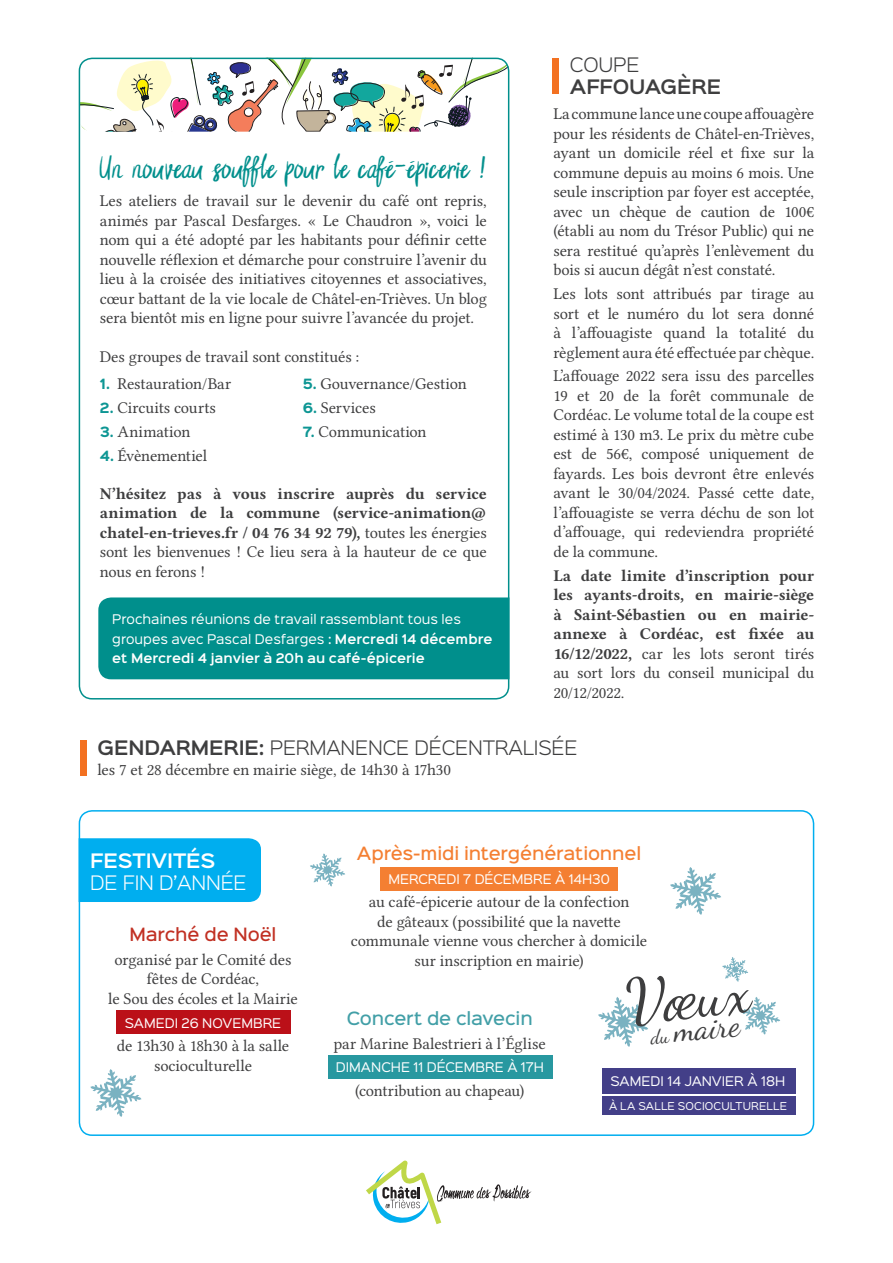
<style>
.page{position:relative;width:893px;height:1263px;background:#fff}
.page>*{position:absolute;margin:0;border:0;box-sizing:border-box;transform-origin:0 0}
.t1{font:62.1px "Dancing Script";color:#3e3e3f}
.t2{font:43.5px "Canvas";letter-spacing:.02em;color:#008f8c}
.t3{font:33px "Dancing Script";color:#3e3e3f}
.t4{font:300 18px "Sinkin Sans 300";letter-spacing:-.01em;color:#3e3e3f}
.t5{font:300 18px/21.6px "Sinkin Sans 300";letter-spacing:-.01em;color:#fff}
.t6{font:600 18px/21.6px "Sinkin Sans 600";letter-spacing:-.01em;color:#3e3e3f}
.t7{font:16.5px/19.5px "Libertinus Serif";letter-spacing:-.01em;color:#3e3e3f;text-align:justify}
.t8{font:700 16.5px/19.5px "Libertinus Serif";letter-spacing:-.015em;color:#3e3e3f;text-align:justify}
.t9{font:500 16.5px "Sinkin Sans 500";letter-spacing:-.01em;color:#f47f32}
.t10{font:500 16.5px "Sinkin Sans 500";letter-spacing:-.01em;color:#429fa7}
.t11{font:500 16.5px "Sinkin Sans 500";letter-spacing:-.01em;color:#c13023}
.t12{font:16.5px "Libertinus Serif";letter-spacing:.01em;color:#3e3e3f}
.t13{font:12px/19.5px "Sinkin Sans 400";letter-spacing:.005em;color:#fff}
.t14{font:9.75px "Sinkin Sans 400";letter-spacing:.02em;color:#fff}
.s1{font-family:"Sinkin Sans 700";font-weight:700;font-size:12.75px;color:#0e9694}
.s2{font-weight:400}
.s3{font-family:"Sinkin Sans 600";font-weight:600}
.s4{font-family:"Sinkin Sans 300";font-weight:300}
.s5{font-size:20.25px}
</style>
<div class="page">
<div style="left:79px;top:810px;width:735px;height:326px;border:2px solid #00aeef;border-radius:13px"></div>
<div style="left:116px;top:1010px;width:174px;height:24px;background:#bb1018"></div>
<div style="left:380px;top:867px;width:237px;height:24px;background:#f47f32"></div>
<div style="left:328px;top:1055px;width:225px;height:24px;background:#2898a0"></div>
<svg style="left:80px;top:58px;width:429px;height:74px"></svg>
<div style="left:79px;top:58px;width:430px;height:641px;border:2px solid #008f8c;border-radius:13px"></div>
<div style="left:98px;top:597px;width:411px;height:82px;background:#008f8c"></div>
<svg style="left:366px;top:1160px;width:165px;height:64px"></svg>
<div style="left:553px;top:58px;width:6px;height:36px;background:#f37121"></div>
<div style="left:80px;top:740px;width:7px;height:36px;background:#f37121"></div>
<div style="left:79px;top:838px;width:182px;height:64px;background:#00aeef"></div>
<div style="left:602px;top:1068px;width:194px;height:25px;background:#433f88"></div>
<div style="left:602px;top:1097px;width:194px;height:18px;background:#433f88"></div>
<svg style="left:598px;top:997px;width:50px;height:50px"></svg>
<svg style="left:722px;top:957px;width:26px;height:25px"></svg>
<svg style="left:741px;top:997px;width:39px;height:38px"></svg>
<svg style="left:90px;top:1069px;width:52px;height:48px"></svg>
<svg style="left:670px;top:867px;width:51px;height:48px"></svg>
<svg style="left:310px;top:853px;width:35px;height:33px"></svg>
<p class="t2" style="left:100px;top:148px;width:388px">Un nouveau souffle pour le café-épicerie !</p>
<p class="t7" style="left:100px;top:189px;width:389px">Les ateliers de travail sur le devenir du café ont repris, animés par Pascal Desfarges. « Le Chaudron », voici le nom qui a été adopté par les habitants pour définir cette nouvelle réflexion et démarche pour construire l’avenir du lieu à la croisée des initiatives citoyennes et associatives, cœur battant de la vie locale de Châtel-en-Trièves. Un blog sera bientôt mis en ligne pour suivre l’avancée du projet.</p>
<p class="t7" style="left:100px;top:345px;width:261px">Des groupes de travail sont constitués :</p>
<p class="t7" style="left:100px;top:372px;width:133px"><span class="s1">1.</span> Restauration/Bar</p>
<p class="t7" style="left:100px;top:396px;width:118px"><span class="s1">2.</span> Circuits courts</p>
<p class="t12" style="left:100px;top:418px;width:92px"><span class="s1">3.</span> Animation</p>
<p class="t7" style="left:100px;top:444px;width:109px"><span class="s1">4.</span> Évènementiel</p>
<p class="t7" style="left:303px;top:372px;width:165px"><span class="s1">5.</span> Gouvernance / Gestion</p>
<p class="t7" style="left:303px;top:396px;width:75px"><span class="s1">6.</span> Services</p>
<p class="t7" style="left:303px;top:420px;width:125px"><span class="s1">7.</span> Communication</p>
<p class="t8" style="left:100px;top:483px;width:389px">N’hésitez pas à vous inscrire auprès du service animation de la commune (service-animation@ chatel-en-trieves.fr / 04 76 34 92 79), <span class="s2">toutes les énergies sont les bienvenues ! Ce lieu sera à la hauteur de ce que nous en ferons !</span></p>
<p class="t13" style="left:112px;top:609px;width:382px">Prochaines réunions de travail rassemblant tous les groupes avec Pascal Desfarges : <span class="s3">Mercredi 14 décembre et Mercredi 4 janvier à 20h au café-épicerie</span></p>
<p class="t6" style="left:570px;top:53px;width:153px"><span class="s4">COUPE<br></span>AFFOUAGÈRE</p>
<p class="t7" style="left:553px;top:102px;width:262px">La commune lance une coupe affouagère pour les résidents de Châtel-en-Trièves, ayant un domicile réel et fixe sur la commune depuis au moins 6 mois. Une seule inscription par foyer est acceptée, avec un chèque de caution de 100€ (établi au nom du Trésor Public) qui ne sera restitué qu’après l’enlèvement du bois si aucun dégât n’est constaté.</p>
<p class="t7" style="left:553px;top:282px;width:262px">Les lots sont attribués par tirage au sort et le numéro du lot sera donné à l’affouagiste quand la totalité du règlement aura été effectuée par chèque.</p>
<p class="t7" style="left:553px;top:364px;width:262px">L’affouage 2022 sera issu des parcelles 19 et 20 de la forêt communale de Cordéac. Le volume total de la coupe est estimé à 130 m3. Le prix du mètre cube est de 56€, composé uniquement de fayards. Les bois devront être enlevés avant le 30/04/2024. Passé cette date, l’affouagiste se verra déchu de son lot d’affouage, qui redeviendra propriété de la commune.</p>
<p class="t8" style="left:553px;top:565px;width:262px">La date limite d’inscription pour les ayants-droits, en mairie-siège à Saint-Sébastien ou en mairie&shy;annexe à Cordéac, est fixée au 16/12/2022, <span class="s2">car les lots seront tirés au sort lors du conseil municipal du 20/12/2022.</span></p>
<p class="t4" style="left:98px;top:733px;width:482px"><span class="s3">GENDARMERIE:</span> PERMANENCE DÉCENTRALISÉE</p>
<p class="t7" style="left:98px;top:758px;width:355px">les 7 et 28 décembre en mairie siège, de 14h30 à 17h30</p>
<p class="t5" style="left:90px;top:849px;width:158px"><span class="s3">FESTIVITÉS<br></span>DE FIN D’ANNÉE</p>
<p class="t11" style="left:130px;top:920px;width:148px">Marché de Noël</p>
<p class="t7" style="left:108px;top:948px;width:191px;text-align:center">organisé par le Comité des fêtes de Cordéac,<br>le Sou des écoles et la Mairie</p>
<p class="t13" style="left:125px;top:1012px;width:158px">SAMEDI 26 NOVEMBRE</p>
<p class="t7" style="left:117px;top:1034px;width:174px;text-align:center">de 13h30 à 18h30 à la salle socioculturelle</p>
<p class="t9" style="left:357px;top:839px;width:286px">Après-midi intergénérationnel</p>
<p class="t13" style="left:388px;top:868px;width:223px">MERCREDI 7 DÉCEMBRE À 14H30</p>
<p class="t7" style="left:351px;top:890px;width:298px;text-align:center">au café-épicerie autour de la confection<br>de gâteaux (possibilité que la navette communale vienne vous chercher à domicile sur inscription en mairie)</p>
<p class="t10" style="left:347px;top:1004px;width:188px">Concert de clavecin</p>
<p class="t7" style="left:334px;top:1032px;width:213px">par Marine Balestrieri à l’Église</p>
<p class="t13" style="left:336px;top:1057px;width:210px">DIMANCHE 11 DÉCEMBRE À 17H</p>
<p class="t7" style="left:355px;top:1079px;width:171px">(contribution au chapeau)</p>
<p class="t1" style="left:623px;top:965px;width:126px;rotate:-5deg">Vœux</p>
<p class="t3" style="left:648px;top:1013px;width:91px;rotate:-5deg"><span class="s5">du</span> maire</p>
<p class="t13" style="left:610px;top:1070px;width:176px">SAMEDI 14 JANVIER À 18H</p>
<p class="t14" style="left:609px;top:1098px;width:179px">À LA SALLE SOCIOCULTURELLE</p>
</div>
